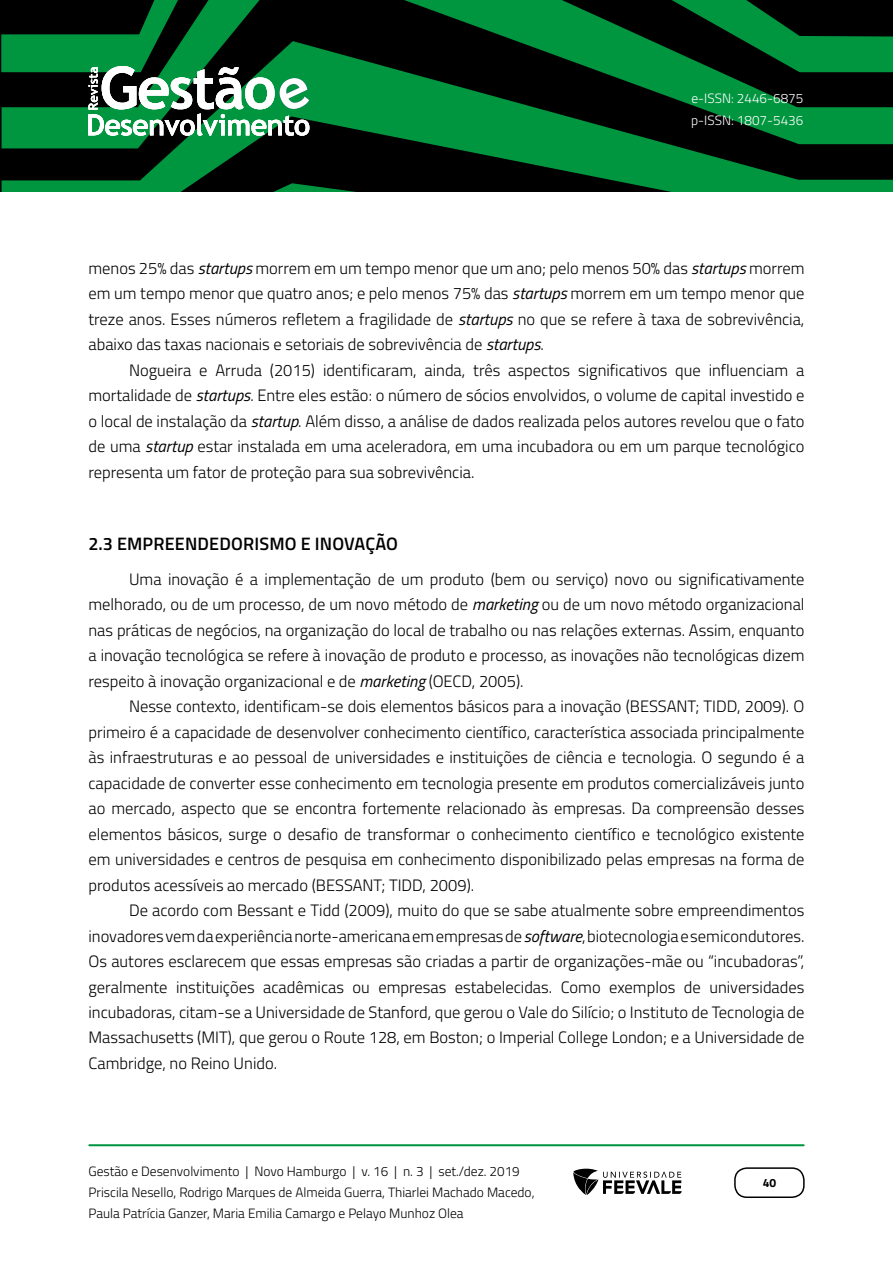
<style>
.page{position:relative;width:893px;height:1263px;background:#fff}
.page>*{position:absolute;margin:0;border:0;box-sizing:border-box;transform-origin:0 0}
.t1{font:600 18px "Titillium Web";letter-spacing:.01em;color:#000}
.t2{font:300 16.5px/25.5px "Titillium Web";color:#000;text-align:justify}
.t3{font:300 13.5px/21px "Titillium Web";color:#000}
.t4{font:300 13.5px/22.5px "Titillium Web";color:#fff}
.t5{font:700 12px "Titillium Web";color:#000}
.s1{font-weight:400;font-style:italic}
</style>
<div class="page">
<svg style="left:2px;top:0;width:891px;height:41px;background:#003516"></svg>
<svg style="left:2px;top:41px;width:891px;height:142px;background:#004a1f"></svg>
<svg style="left:2px;top:183px;width:891px;height:9px;background:#004f21"></svg>
<hr style="left:89px;top:1144px;width:715px;height:2px;background:#009640">
<div style="left:734px;top:1167px;width:71px;height:31px;border:2px solid #000;border-radius:12px"></div>
<svg style="left:573px;top:1169px;width:109px;height:26px"></svg>
<svg style="left:88px;top:66px;width:221px;height:70px"></svg>
<p class="t4" style="left:691px;top:86px;width:114px">e-ISSN: 2446-6875 p-ISSN: 1807-5436</p>
<p class="t2" style="left:88px;top:254px;width:718px">menos 25% das <span class="s1">startups</span> morrem em um tempo menor que um ano; pelo menos 50% das <span class="s1">startups</span> morrem em um tempo menor que quatro anos; e pelo menos 75% das <span class="s1">startups</span> morrem em um tempo menor que treze anos. Esses números refletem a fragilidade de <span class="s1">startups</span> no que se refere à taxa de sobrevivência, abaixo das taxas nacionais e setoriais de sobrevivência de <span class="s1">startups</span>.</p>
<p class="t2" style="left:88px;top:356px;width:718px;text-indent:41px">Nogueira e Arruda (2015) identificaram, ainda, três aspectos significativos que influenciam a mortalidade de <span class="s1">startups</span>. Entre eles estão: o número de sócios envolvidos, o volume de capital investido e o local de instalação da <span class="s1">startup</span>. Além disso, a análise de dados realizada pelos autores revelou que o fato de uma <span class="s1">startup</span> estar instalada em uma aceleradora, em uma incubadora ou em um parque tecnológico representa um fator de proteção para sua sobrevivência.</p>
<p class="t1" style="left:88px;top:530px;width:311px">2.3 EMPREENDEDORISMO E INOVAÇÃO</p>
<p class="t2" style="left:88px;top:565px;width:718px;text-indent:41px">Uma inovação é a implementação de um produto (bem ou serviço) novo ou significativamente melhorado, ou de um processo, de um novo método de <span class="s1">marketing</span> ou de um novo método organizacional nas práticas de negócios, na organização do local de trabalho ou nas relações externas. Assim, enquanto a inovação tecnológica se refere à inovação de produto e processo, as inovações não tecnológicas dizem respeito à inovação organizacional e de <span class="s1">marketing</span> (OECD, 2005).</p>
<p class="t2" style="left:88px;top:693px;width:717px;text-indent:41px">Nesse contexto, identificam-se dois elementos básicos para a inovação (BESSANT; TIDD, 2009). O primeiro é a capacidade de desenvolver conhecimento científico, característica associada principalmente às infraestruturas e ao pessoal de universidades e instituições de ciência e tecnologia. O segundo é a capacidade de converter esse conhecimento em tecnologia presente em produtos comercializáveis junto ao mercado, aspecto que se encontra fortemente relacionado às empresas. Da compreensão desses elementos básicos, surge o desafio de transformar o conhecimento científico e tecnológico existente em universidades e centros de pesquisa em conhecimento disponibilizado pelas empresas na forma de produtos acessíveis ao mercado (BESSANT; TIDD, 2009).</p>
<p class="t2" style="left:88px;top:897px;width:718px;text-indent:41px">De acordo com Bessant e Tidd (2009), muito do que se sabe atualmente sobre empreendimentos inovadores vem da experiência norte-americana em empresas de <span class="s1">software</span>, biotecnologia e semicondutores.<br>Os autores esclarecem que essas empresas são criadas a partir de organizações-mãe ou “incubadoras”, geralmente instituições acadêmicas ou empresas estabelecidas. Como exemplos de universidades incubadoras, citam-se a Universidade de Stanford, que gerou o Vale do Silício; o Instituto de Tecnologia de Massachusetts (MIT), que gerou o Route 128, em Boston; o Imperial College London; e a Universidade de Cambridge, no Reino Unido.</p>
<p class="t3" style="left:88px;top:1160px;width:448px">Gestão e Desenvolvimento | Novo Hamburgo | v. 16 | n. 3 | set./dez. 2019<br>Priscila Nesello, Rodrigo Marques de Almeida Guerra, Thiarlei Machado Macedo,<br>Paula Patrícia Ganzer, Maria Emilia Camargo e Pelayo Munhoz Olea</p>
<p class="t5" style="left:763px;top:1174px;width:15px">40</p>
</div>
